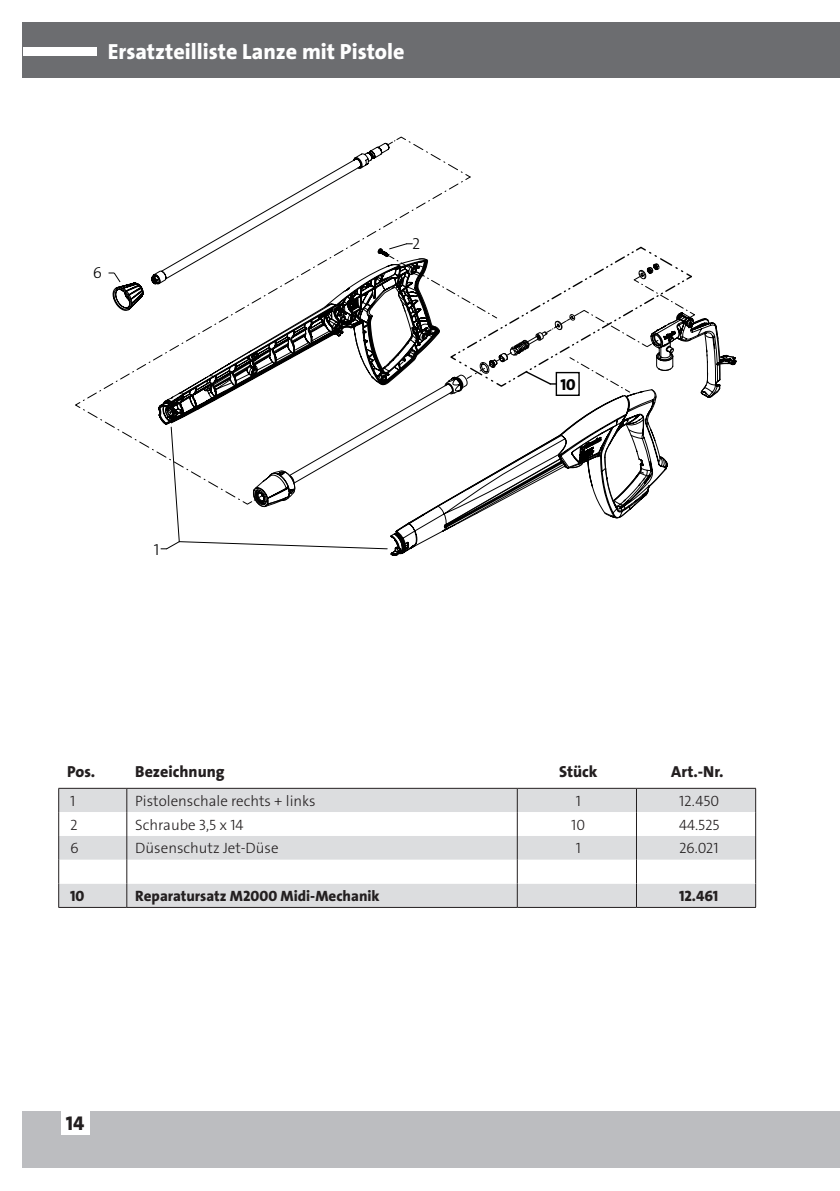
<style>
.page{position:relative;width:840px;height:1191px;background:#fff}
.page>*{position:absolute;margin:0;border:0;box-sizing:border-box;transform-origin:0 0}
.t1{font:22px "The Sans LP8 Ex Bld";color:#fff}
.t2{font:20px "The Sans LP8 Ex Bld";color:#231f20}
.t3{font:16px "The Sans LP8 Ex Bld";color:#231f20}
.t4{font:16px "The Sans LP3 Lig";color:#000}
.t5{font:16px "The Sans LP8 Ex Bld";color:#000}
.t6{font:15px "The Sans LP3 Lig";color:#231f20}
.t7{font:15px "The Sans LP8 Ex Bld";color:#231f20}
</style>
<div class="page">
<hr style="left:839px;top:1111px;width:1px;height:57px;background:#bcbdc0">
<div style="left:23px;top:1111px;width:816px;height:57px;background:#bcbdc0"></div>
<div style="left:61px;top:1111px;width:28px;height:24px;background:#fff"></div>
<div style="left:23px;top:23px;width:816px;height:55px;background:#6c6d70"></div>
<div style="left:23px;top:47px;width:73px;height:8px;background:#fff"></div>
<div style="left:59px;top:789px;width:695px;height:118px;background:#dcdddf"></div>
<svg style="left:59px;top:812px;width:695px;height:71px"></svg>
<hr style="left:58px;top:788px;width:69px;height:1px;background:#231f20">
<hr style="left:127px;top:788px;width:390px;height:1px;background:#231f20">
<hr style="left:517px;top:788px;width:119px;height:1px;background:#231f20">
<hr style="left:636px;top:788px;width:119px;height:1px;background:#231f20">
<svg style="left:126px;top:788px;width:1px;height:119px"></svg>
<svg style="left:516px;top:788px;width:1px;height:119px"></svg>
<svg style="left:635px;top:788px;width:1px;height:119px"></svg>
<svg style="left:58px;top:788px;width:1px;height:119px"></svg>
<svg style="left:754px;top:788px;width:1px;height:119px"></svg>
<hr style="left:58px;top:907px;width:69px;height:1px;background:#231f20">
<hr style="left:127px;top:907px;width:390px;height:1px;background:#231f20">
<hr style="left:517px;top:907px;width:119px;height:1px;background:#231f20">
<hr style="left:636px;top:907px;width:119px;height:1px;background:#231f20">
<svg style="left:75px;top:136px;width:662px;height:420px"></svg>
<p class="t1" style="left:108px;top:37px;width:298px">Ersatzteilliste Lanze mit Pistole</p>
<p class="t4" style="left:93px;top:263px;width:11px">6</p>
<p class="t4" style="left:412px;top:233px;width:10px">2</p>
<p class="t4" style="left:154px;top:539px;width:7px">1</p>
<p class="t5" style="left:560px;top:374px;width:17px">10</p>
<p class="t3" style="left:67px;top:761px;width:30px">Pos.</p>
<p class="t3" style="left:135px;top:761px;width:91px">Bezeichnung</p>
<p class="t3" style="left:558px;top:761px;width:40px">Stück</p>
<p class="t3" style="left:671px;top:761px;width:54px">Art.-Nr.</p>
<p class="t6" style="left:70px;top:791px;width:7px">1</p>
<p class="t6" style="left:135px;top:791px;width:182px">Pistolenschale rechts + links</p>
<p class="t6" style="left:575px;top:791px;width:7px">1</p>
<p class="t6" style="left:678px;top:791px;width:42px">12.450</p>
<p class="t6" style="left:70px;top:815px;width:9px">2</p>
<p class="t6" style="left:135px;top:815px;width:110px">Schraube 3,5 x 14</p>
<p class="t6" style="left:571px;top:815px;width:15px">10</p>
<p class="t6" style="left:678px;top:815px;width:42px">44.525</p>
<p class="t6" style="left:70px;top:838px;width:10px">6</p>
<p class="t6" style="left:135px;top:838px;width:145px">Düsenschutz Jet-Düse</p>
<p class="t6" style="left:575px;top:838px;width:7px">1</p>
<p class="t6" style="left:678px;top:838px;width:41px">26.021</p>
<p class="t7" style="left:70px;top:886px;width:16px">10</p>
<p class="t7" style="left:135px;top:886px;width:246px">Reparatursatz M2000 Midi-Mechanik</p>
<p class="t7" style="left:678px;top:886px;width:41px">12.461</p>
<h2 class="t2" style="left:66px;top:1110px;width:20px">14</h2>
</div>
